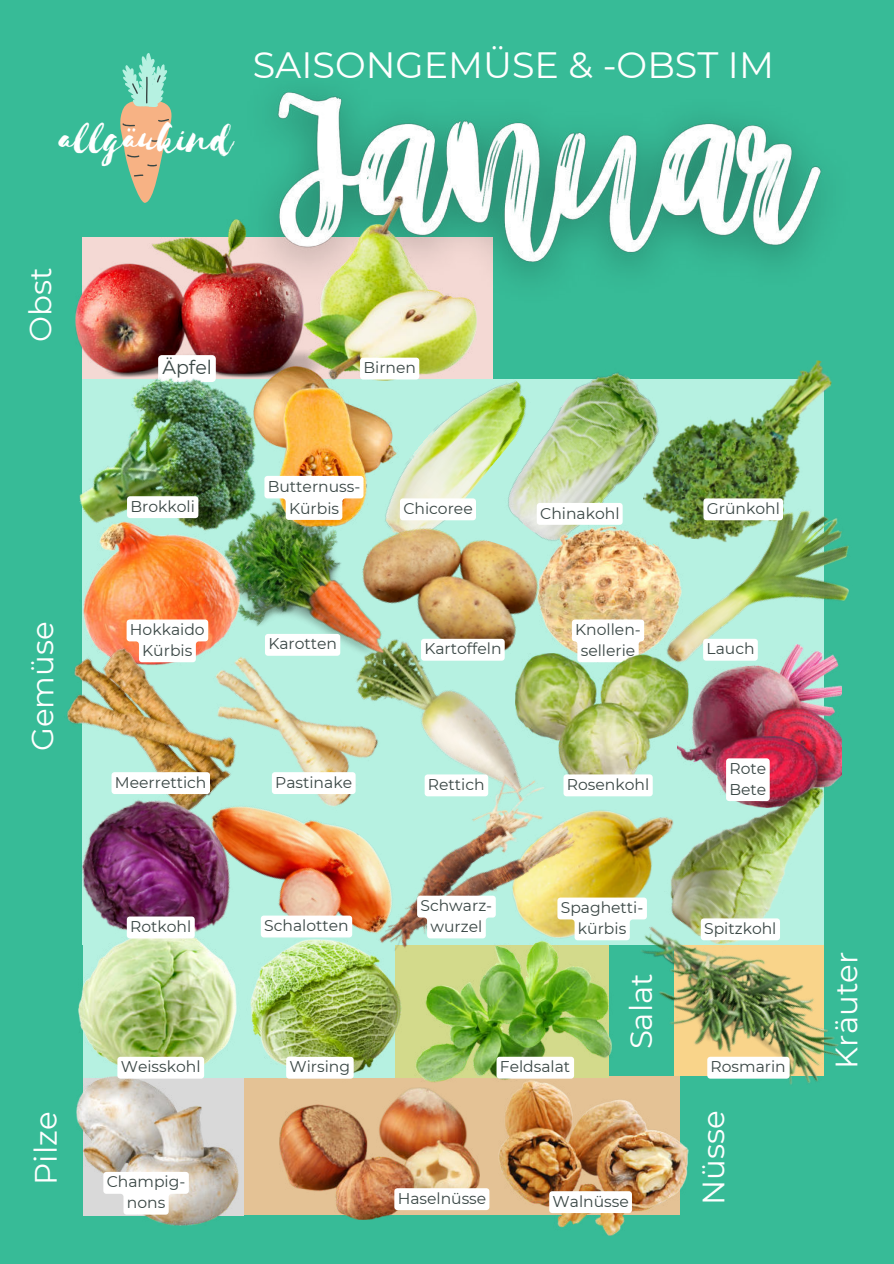
<style>
.page{position:relative;width:894px;height:1264px;background:#fff}
.page>*{position:absolute;margin:0;border:0;box-sizing:border-box;transform-origin:0 0}
.t1{font:46.2px "Selima";color:#fff}
.t2{font:36.6px "Montserrat";color:#fff}
.t3{font:30.9px "Montserrat";color:#fff}
.t4{font:19.05px "Montserrat";color:#394644}
.t5{font:15.6px/20.9px "Montserrat";color:#394644;text-align:center}
</style>
<div class="page">
<div style="left:0;top:0;width:893px;height:1263px;background:#37bb97"></div>
<svg style="left:120px;top:53px;width:52px;height:150px"></svg>
<div style="left:241px;top:1075px;width:438px;height:139px;background:#e4c295"></div>
<img style="left:77px;top:1090px;width:165px;height:135px">
<img style="left:269px;top:91px;width:553px;height:265px">
<img style="left:76px;top:219px;width:227px;height:143px">
<img style="left:303px;top:196px;width:173px;height:166px">
<svg style="left:360px;top:357px;width:59px;height:5px"></svg>
<img style="left:82px;top:579px;width:110px;height:36px">
<img style="left:76px;top:347px;width:215px;height:232px">
<img style="left:415px;top:668px;width:100px;height:78px">
<img style="left:192px;top:478px;width:234px;height:231px">
<img style="left:366px;top:359px;width:123px;height:148px">
<svg style="left:400px;top:498px;width:76px;height:9px"></svg>
<img style="left:638px;top:341px;width:194px;height:135px">
<img style="left:489px;top:356px;width:188px;height:162px">
<img style="left:348px;top:507px;width:188px;height:161px">
<img style="left:531px;top:518px;width:102px;height:135px">
<svg style="left:571px;top:619px;width:62px;height:34px;background:#fdfbf8"></svg>
<img style="left:633px;top:476px;width:216px;height:220px">
<img style="left:249px;top:362px;width:150px;height:171px">
<div style="left:421px;top:638px;width:83px;height:22px;background:#fff"></div>
<svg style="left:703px;top:638px;width:54px;height:7px"></svg>
<img style="left:67px;top:615px;width:101px;height:145px">
<img style="left:168px;top:615px;width:247px;height:145px">
<img style="left:676px;top:645px;width:165px;height:64px">
<img style="left:268px;top:760px;width:69px;height:155px">
<img style="left:82px;top:760px;width:186px;height:175px">
<img style="left:606px;top:709px;width:236px;height:188px">
<div style="left:261px;top:915px;width:76px;height:20px;background:#fff"></div>
<img style="left:78px;top:918px;width:166px;height:172px">
<img style="left:241px;top:935px;width:155px;height:152px">
<img style="left:515px;top:653px;width:173px;height:140px">
<img style="left:337px;top:746px;width:265px;height:225px">
<svg style="left:127px;top:916px;width:68px;height:22px"></svg>
<div style="left:117px;top:1056px;width:87px;height:22px;background:#fff"></div>
<div style="left:127px;top:496px;width:71px;height:22px;background:#fff"></div>
<div style="left:111px;top:772px;width:99px;height:22px;background:#fff"></div>
<svg style="left:286px;top:1056px;width:67px;height:22px"></svg>
<div style="left:536px;top:503px;width:86px;height:22px;background:#fff"></div>
<svg style="left:264px;top:476px;width:99px;height:44px;background:#f1f0e0"></svg>
<div style="left:703px;top:498px;width:79px;height:22px;background:#fff"></div>
<div style="left:272px;top:772px;width:83px;height:22px;background:#fff"></div>
<div style="left:563px;top:774px;width:89px;height:22px;background:#fff"></div>
<svg style="left:417px;top:895px;width:78px;height:42px;background:#f3f6f4"></svg>
<svg style="left:557px;top:897px;width:51px;height:40px;background:#f8f4e3"></svg>
<img style="left:608px;top:895px;width:237px;height:190px">
<img style="left:396px;top:937px;width:237px;height:146px">
<div style="left:707px;top:1056px;width:82px;height:22px;background:#fff"></div>
<div style="left:496px;top:1056px;width:78px;height:22px;background:#fff"></div>
<img style="left:280px;top:1087px;width:199px;height:132px">
<img style="left:498px;top:1080px;width:190px;height:155px">
<svg style="left:103px;top:1171px;width:86px;height:43px;background:#f5f3f1"></svg>
<div style="left:394px;top:1188px;width:95px;height:22px;background:#fff"></div>
<div style="left:549px;top:1191px;width:82px;height:21px;background:#fff"></div>
<h1 class="t1" style="left:59px;top:113px;width:176px">allgäukind</h1>
<h2 class="t2" style="left:253px;top:39px;width:522px">SAISONGEMÜSE &amp; -OBST IM</h2>
<h3 class="t3" style="left:19px;top:342px;width:76px;rotate:-90deg">Obst</h3>
<h3 class="t3" style="left:21px;top:751px;width:131px;rotate:-90deg">Gemüse</h3>
<h3 class="t3" style="left:25px;top:1184px;width:75px;rotate:-90deg">Pilze</h3>
<p class="t4" style="left:162px;top:354px;width:51px">Äpfel</p>
<p class="t5" style="left:363px;top:357px;width:54px">Birnen</p>
<p class="t5" style="left:130px;top:495px;width:66px">Brokkoli</p>
<p class="t5" style="left:268px;top:475px;width:94px;line-height:21.5px">Butternuss-<br>Kürbis</p>
<p class="t5" style="left:403px;top:497px;width:71px">Chicoree</p>
<p class="t5" style="left:540px;top:502px;width:81px">Chinakohl</p>
<p class="t5" style="left:706px;top:497px;width:74px">Grünkohl</p>
<p class="t5" style="left:130px;top:618px;width:76px">Hokkaido<br>Kürbis</p>
<p class="t5" style="left:115px;top:771px;width:93px">Meerrettich</p>
<p class="t5" style="left:575px;top:618px;width:67px">Knollen&shy;sellerie</p>
<p class="t5" style="left:268px;top:633px;width:70px">Karotten</p>
<p class="t5" style="left:424px;top:638px;width:79px">Kartoffeln</p>
<p class="t5" style="left:706px;top:638px;width:50px">Lauch</p>
<p class="t5" style="left:275px;top:771px;width:78px">Pastinake</p>
<p class="t5" style="left:428px;top:773px;width:58px">Rettich</p>
<p class="t5" style="left:566px;top:773px;width:84px">Rosenkohl</p>
<p class="t5" style="left:729px;top:757px;width:38px;text-align:left">Rote<br>Bete</p>
<p class="t5" style="left:130px;top:915px;width:63px">Rotkohl</p>
<p class="t5" style="left:264px;top:914px;width:86px">Schalotten</p>
<p class="t5" style="left:420px;top:894px;width:73px">Schwarz&shy;wurzel</p>
<p class="t5" style="left:560px;top:896px;width:84px">Spaghetti&shy;kürbis</p>
<p class="t5" style="left:704px;top:917px;width:74px">Spitzkohl</p>
<h3 class="t3" style="left:619px;top:1049px;width:78px;rotate:-90deg">Salat</h3>
<p class="t5" style="left:121px;top:1055px;width:81px">Weisskohl</p>
<p class="t5" style="left:289px;top:1055px;width:62px">Wirsing</p>
<p class="t5" style="left:499px;top:1055px;width:72px">Feldsalat</p>
<p class="t5" style="left:710px;top:1055px;width:77px">Rosmarin</p>
<p class="t5" style="left:107px;top:1170px;width:80px">Champig&shy;nons</p>
<p class="t5" style="left:397px;top:1187px;width:90px">Haselnüsse</p>
<p class="t5" style="left:552px;top:1190px;width:78px">Walnüsse</p>
<h3 class="t3" style="left:692px;top:1204px;width:96px;rotate:-90deg">Nüsse</h3>
<h3 class="t3" style="left:824px;top:1068px;width:118px;rotate:-90deg">Kräuter</h3>
</div>
